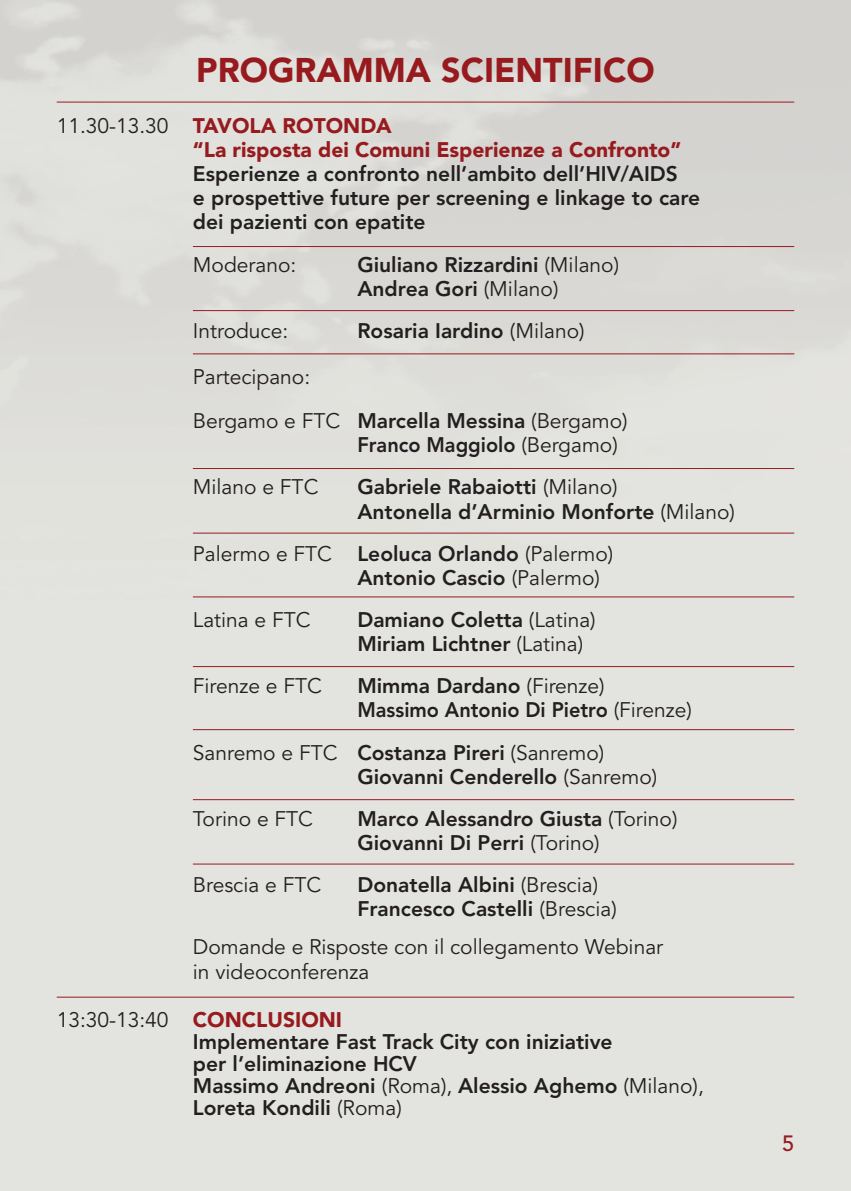
<style>
.page{position:relative;width:851px;height:1191px;background:#fff}
.page>*{position:absolute;margin:0;border:0;box-sizing:border-box;transform-origin:0 0}
.t1{font:900 34px "Avenir";color:#971b1e}
.t2{font:500 22px "Avenir";color:#971b1e}
.t3{font:800 21px/24px "Avenir";color:#231f20}
.t4{font:21px/24px "Avenir";color:#231f20}
.t5{font:900 21px/24px "Avenir";color:#971b1e}
.t6{font:800 21px "Avenir";color:#231f20;scale:.95 1}
.s1{font-weight:400;color:#231f20}
.s2{font-weight:400}
.s3{font-weight:800}
.s4{font-weight:900;color:#971b1e}
</style>
<div class="page">
<img style="left:0;top:0;width:850px;height:1191px">
<hr style="left:193px;top:468px;width:601px;height:1px;background:#971b1e">
<hr style="left:193px;top:532px;width:601px;height:1px;background:#971b1e">
<hr style="left:193px;top:596px;width:601px;height:1px;background:#971b1e">
<hr style="left:193px;top:666px;width:601px;height:1px;background:#971b1e">
<hr style="left:193px;top:729px;width:601px;height:1px;background:#971b1e">
<hr style="left:193px;top:799px;width:601px;height:1px;background:#971b1e">
<hr style="left:193px;top:863px;width:601px;height:1px;background:#971b1e">
<hr style="left:57px;top:996px;width:737px;height:1px;background:#971b1e">
<hr style="left:193px;top:353px;width:601px;height:1px;background:#971b1e">
<hr style="left:193px;top:310px;width:601px;height:1px;background:#971b1e">
<hr style="left:193px;top:246px;width:601px;height:1px;background:#971b1e">
<hr style="left:57px;top:102px;width:737px;height:1px;background:#971b1e">
<h1 class="t1" style="left:196px;top:57px;width:459px">PROGRAMMA SCIENTIFICO</h1>
<p class="t5" style="left:193px;top:115px;width:490px;text-indent:-136px"><span class="s1">11.30-13.30</span> TAVOLA ROTONDA<br>“La risposta dei Comuni Esperienze a Confronto”</p>
<p class="t3" style="left:193px;top:164px;width:509px">Esperienze a confronto nell’ambito dell’HIV/AIDS<br>e prospettive future per screening e linkage to care dei pazienti con epatite</p>
<p class="t4" style="left:193px;top:255px;width:105px">Moderano:</p>
<p class="t3" style="left:357px;top:254px;width:263px">Giuliano Rizzardini <span class="s2">(Milano)<br></span>Andrea Gori <span class="s2">(Milano)</span></p>
<p class="t4" style="left:193px;top:321px;width:97px">Introduce:</p>
<p class="t3" style="left:357px;top:320px;width:229px">Rosaria Iardino <span class="s2">(Milano)</span></p>
<p class="t4" style="left:193px;top:357px;width:436px;line-height:44.2px">Partecipano:<br>Bergamo e FTC <span class="s3">Marcella Messina</span> (Bergamo)</p>
<p class="t6" style="left:357px;top:436px;width:275px">Franco Maggiolo <span class="s2">(Bergamo)</span></p>
<p class="t4" style="left:193px;top:477px;width:127px">Milano e FTC</p>
<p class="t3" style="left:357px;top:477px;width:379px">Gabriele Rabaiotti <span class="s2">(Milano)<br></span>Antonella d’Arminio Monforte <span class="s2">(Milano)</span></p>
<p class="t4" style="left:357px;top:544px;width:257px;text-indent:-164px">Palermo e FTC <span class="s3">Leoluca Orlando</span> (Palermo)<br><span class="s3">Antonio Cascio</span> (Palermo)</p>
<p class="t4" style="left:193px;top:610px;width:119px">Latina e FTC</p>
<p class="t3" style="left:357px;top:609px;width:240px">Damiano Coletta <span class="s2">(Latina)<br></span>Miriam Lichtner <span class="s2">(Latina)</span></p>
<p class="t4" style="left:193px;top:676px;width:130px">Firenze e FTC</p>
<p class="t3" style="left:357px;top:675px;width:336px">Mimma Dardano <span class="s2">(Firenze)<br></span>Massimo Antonio Di Pietro <span class="s2">(Firenze)</span></p>
<p class="t3" style="left:357px;top:742px;width:301px;text-indent:-164px"><span class="s2">Sanremo e FTC</span> Costanza Pireri <span class="s2">(Sanremo)<br></span>Giovanni Cenderello <span class="s2">(Sanremo)</span></p>
<p class="t4" style="left:193px;top:809px;width:122px">Torino e FTC</p>
<p class="t3" style="left:357px;top:808px;width:321px">Marco Alessandro Giusta <span class="s2">(Torino)<br></span>Giovanni Di Perri <span class="s2">(Torino)</span></p>
<p class="t4" style="left:193px;top:875px;width:130px">Brescia e FTC</p>
<p class="t3" style="left:357px;top:874px;width:261px">Donatella Albini <span class="s2">(Brescia)<br></span>Francesco Castelli <span class="s2">(Brescia)</span></p>
<p class="t4" style="left:193px;top:937px;width:472px">Domande e Risposte con il collegamento Webinar in videoconferenza</p>
<p class="t3" style="left:193px;top:1010px;width:512px;line-height:22px;text-indent:-136px"><span class="s2">13:30-13:40</span> <span class="s4">CONCLUSIONI<br></span>Implementare Fast Track City con iniziative<br>per l’eliminazione HCV<br>Massimo Andreoni <span class="s2">(Roma),</span> Alessio Aghemo <span class="s2">(Milano), </span>Loreta Kondili <span class="s2">(Roma)</span></p>
<p class="t2" style="left:781px;top:1134px;width:14px">5</p>
</div>
